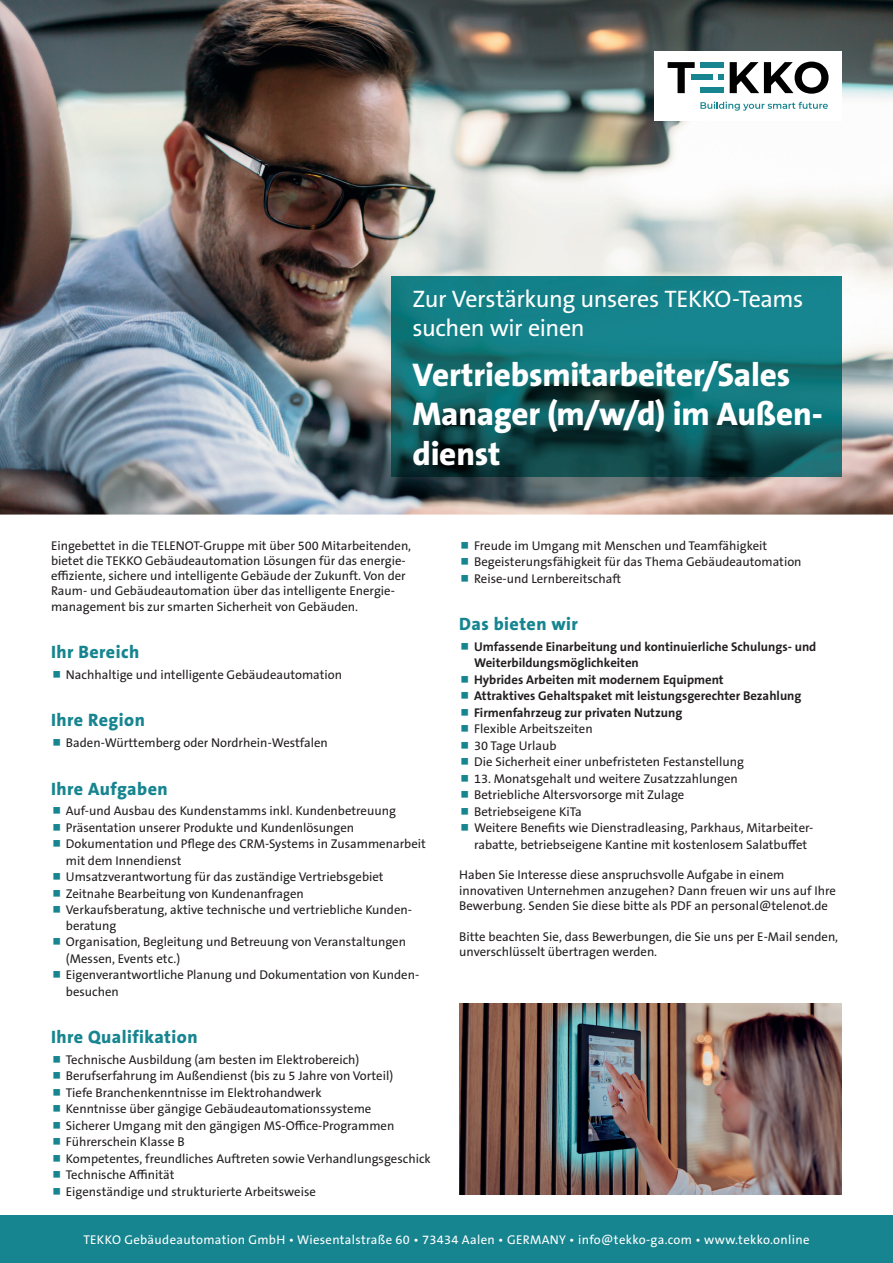
<style>
.page{position:relative;width:893px;height:1263px;background:#fff}
.page>*{position:absolute;margin:0;border:0;box-sizing:border-box;transform-origin:0 0}
.t1{font:800 33px/39.6px "The Sans B Plus W8";letter-spacing:-.005em;color:#fff}
.t2{font:24px/28.8px "The Sans B Plus W5 Plain";letter-spacing:-.02em;color:#fff}
.t3{font:800 18px "The Sans B Plus W8";letter-spacing:.025em;color:#178590}
.t4{font:12.75px/16.5px "The Sans B Plus W5 Plain";color:#231f20}
.t5{font:700 12.75px/16.5px "The Sans B Plus W7";color:#231f20}
.t6{font:12.75px "The Sans B Plus W5 Plain";letter-spacing:.025em;color:#fff}
</style>
<div class="page">
<div style="left:0;top:1215px;width:893px;height:48px;background:#178590"></div>
<img style="left:0;top:0;width:893px;height:514px">
<img style="left:391px;top:276px;width:451px;height:200px">
<div style="left:654px;top:51px;width:188px;height:70px;background:#fff"></div>
<svg style="left:730px;top:62px;width:98px;height:32px"></svg>
<svg style="left:668px;top:62px;width:27px;height:31px"></svg>
<div style="left:700px;top:62px;width:24px;height:6px;background:#178590"></div>
<div style="left:700px;top:88px;width:24px;height:5px;background:#178590"></div>
<div style="left:691px;top:75px;width:21px;height:5px;background:#178590"></div>
<svg style="left:718px;top:75px;width:6px;height:5px"></svg>
<svg style="left:700px;top:102px;width:128px;height:9px"></svg>
<img style="left:459px;top:1003px;width:383px;height:192px">
<h2 class="t2" style="left:412px;top:285px;width:392px">Zur Verstärkung unseres TEKKO-Teams suchen wir einen</h2>
<h1 class="t1" style="left:412px;top:355px;width:412px">Vertriebsmitarbeiter/Sales<br>Manager (m/w/d) im Außen&shy;dienst</h1>
<p class="t4" style="left:51px;top:538px;width:362px;line-height:15.3px">Eingebettet in die TELENOT-Gruppe mit über 500 Mitarbeitenden, bietet die TEKKO Gebäudeautomation Lösungen für das energie&shy;effiziente, sichere und intelligente Gebäude der Zukunft. Von der Raum- und Gebäudeautomation über das intelligente Energie&shy;management bis zur smarten Sicherheit von Gebäuden.</p>
<h3 class="t3" style="left:51px;top:640px;width:90px">Ihr Bereich</h3>
<p class="t4" style="left:66px;top:666px;width:278px">Nachhaltige und intelligente Gebäudeautomation</p>
<h3 class="t3" style="left:51px;top:709px;width:95px">Ihre Region</h3>
<p class="t4" style="left:66px;top:735px;width:263px">Baden-Württemberg oder Nordrhein-Westfalen</p>
<h3 class="t3" style="left:51px;top:777px;width:118px">Ihre Aufgaben</h3>
<p class="t4" style="left:66px;top:803px;width:361px">Auf-und Ausbau des Kundenstamms inkl. Kundenbetreuung Präsentation unserer Produkte und Kundenlösungen Dokumentation und Pflege des CRM-Systems in Zusammenarbeit mit dem Innendienst<br>Umsatzverantwortung für das zuständige Vertriebsgebiet Zeitnahe Bearbeitung von Kundenanfragen<br>Verkaufsberatung, aktive technische und vertriebliche Kunden-</p>
<p class="t4" style="left:66px;top:917px;width:355px">beratung<br>Organisation, Begleitung und Betreuung von Veranstaltungen (Messen, Events etc.)<br>Eigenverantwortliche Planung und Dokumentation von Kunden&shy;besuchen</p>
<h3 class="t3" style="left:51px;top:1025px;width:148px">Ihre Qualifikation</h3>
<p class="t4" style="left:66px;top:1051px;width:366px">Technische Ausbildung (am besten im Elektrobereich)<br>Berufserfahrung im Außendienst (bis zu 5 Jahre von Vorteil)<br>Tiefe Branchenkenntnisse im Elektrohandwerk<br>Kenntnisse über gängige Gebäudeautomationssysteme<br>Sicherer Umgang mit den gängigen MS-Office-Programmen Führerschein Klasse B<br>Kompetentes, freundliches Auftreten sowie Verhandlungsgeschick Technische Affinität<br>Eigenständige und strukturierte Arbeitsweise</p>
<p class="t4" style="left:474px;top:537px;width:329px">Freude im Umgang mit Menschen und Teamfähigkeit<br>Begeisterungsfähigkeit für das Thema Gebäudeautomation<br>Reise-und Lernbereitschaft</p>
<h3 class="t3" style="left:459px;top:612px;width:120px">Das bieten wir</h3>
<p class="t5" style="left:474px;top:638px;width:344px">Umfassende Einarbeitung und kontinuierliche Schulungs- und Weiterbildungsmöglichkeiten<br>Hybrides Arbeiten mit modernem Equipment<br>Attraktives Gehaltspaket mit leistungsgerechter Bezahlung Firmenfahrzeug zur privaten Nutzung</p>
<p class="t4" style="left:474px;top:721px;width:271px">Flexible Arbeitszeiten<br>30 Tage Urlaub<br>Die Sicherheit einer unbefristeten Festanstellung</p>
<p class="t4" style="left:474px;top:770px;width:341px">13. Monatsgehalt und weitere Zusatzzahlungen<br>Betriebliche Altersvorsorge mit Zulage<br>Betriebseigene KiTa<br>Weitere Benefits wie Dienstradleasing, Parkhaus, Mitarbeiter&shy;rabatte, betriebseigene Kantine mit kostenlosem Salatbuffet</p>
<p class="t4" style="left:459px;top:867px;width:378px;line-height:15.3px">Haben Sie Interesse diese anspruchsvolle Aufgabe in einem innovativen Unternehmen anzugehen? Dann freuen wir uns auf Ihre<br>Bewerbung. Senden Sie diese bitte als PDF an personal@telenot.de</p>
<p class="t4" style="left:459px;top:929px;width:380px;line-height:15.3px">Bitte beachten Sie, dass Bewerbungen, die Sie uns per E-Mail senden, unverschlüsselt übertragen werden.</p>
<p class="t6" style="left:83px;top:1231px;width:728px">TEKKO Gebäudeautomation GmbH • Wiesentalstraße 60 • 73434 Aalen • GERMANY • info@tekko-ga.com • www.tekko.online</p>
</div>
